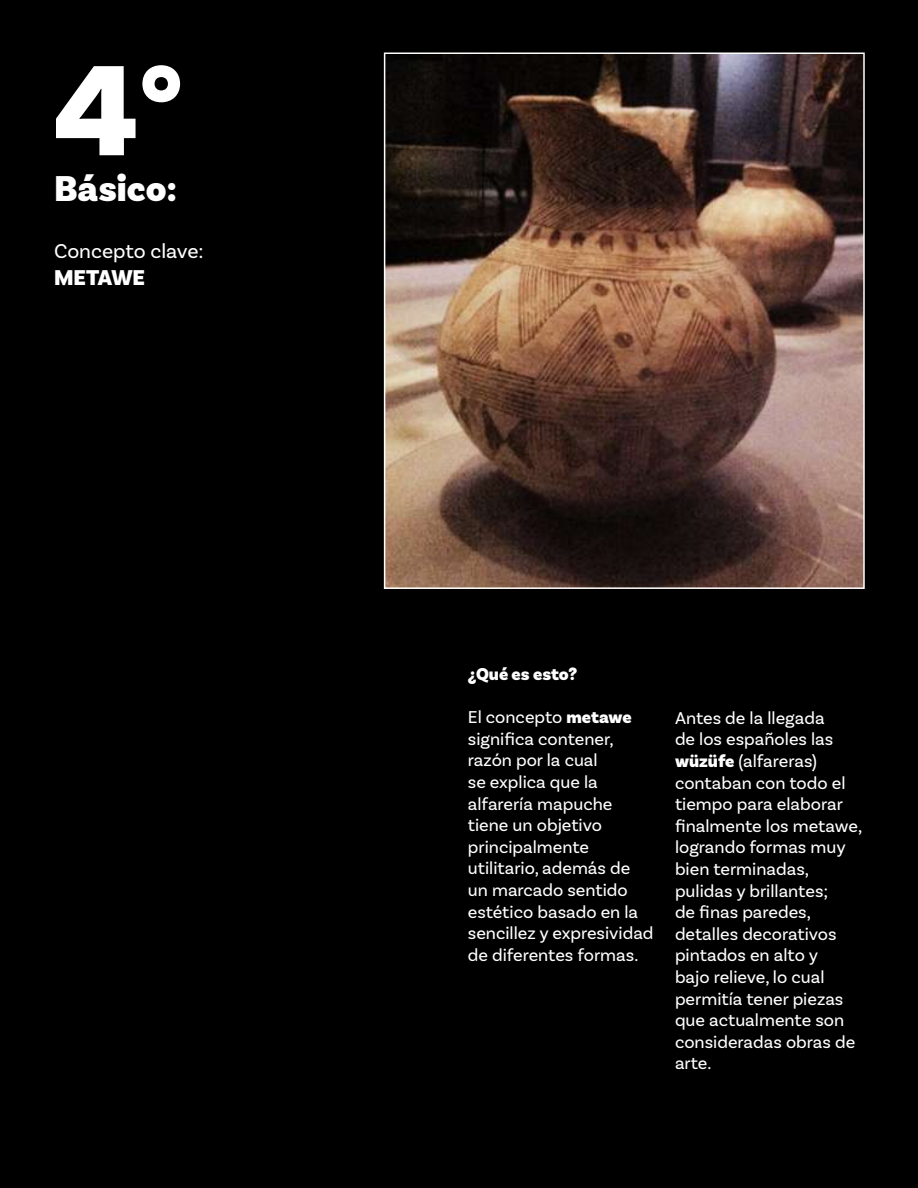
<style>
.page{position:relative;width:918px;height:1188px;background:#000}
.page>*{position:absolute;margin:0;border:0;box-sizing:border-box;transform-origin:0 0}
.t1{font:900 135px "Basic Sans";color:#fff}
.t2{font:900 37.8px "Basic Sans";color:#fff}
.t3{font:900 22.5px "Basic Sans";color:#fff}
.t4{font:21px "Basic Sans";color:#fff}
.t5{font:18px/21.6px "Basic Sans";color:#fff}
.t6{font:900 18px "Basic Sans";color:#fff}
.s1{font-weight:900}
</style>
<div class="page">
<img style="left:387px;top:55px;width:475px;height:531px">
<div style="left:384px;top:52px;width:481px;height:537px;border:2px solid #fff"></div>
<h1 class="t1" style="left:54px;top:28px;width:131px">4°</h1>
<h2 class="t2" style="left:54px;top:165px;width:124px">Básico:</h2>
<p class="t4" style="left:54px;top:239px;width:151px">Concepto clave:</p>
<p class="t3" style="left:54px;top:264px;width:93px">METAWE</p>
<p class="t6" style="left:468px;top:663px;width:111px">¿Qué es esto?</p>
<p class="t5" style="left:468px;top:706px;width:187px">El concepto <span class="s1">metawe </span>significa contener, razón por la cual<br>se explica que la alfarería mapuche tiene un objetivo principalmente utilitario, además de un marcado sentido estético basado en la sencillez y expresividad de diferentes formas.</p>
<p class="t5" style="left:675px;top:707px;width:189px">Antes de la llegada<br>de los españoles las <span class="s1">wüzüfe</span> (alfareras) contaban con todo el tiempo para elaborar finalmente los metawe, logrando formas muy bien terminadas, pulidas y brillantes;<br>de finas paredes, detalles decorativos pintados en alto y<br>bajo relieve, lo cual permitía tener piezas que actualmente son consideradas obras de arte.</p>
</div>
